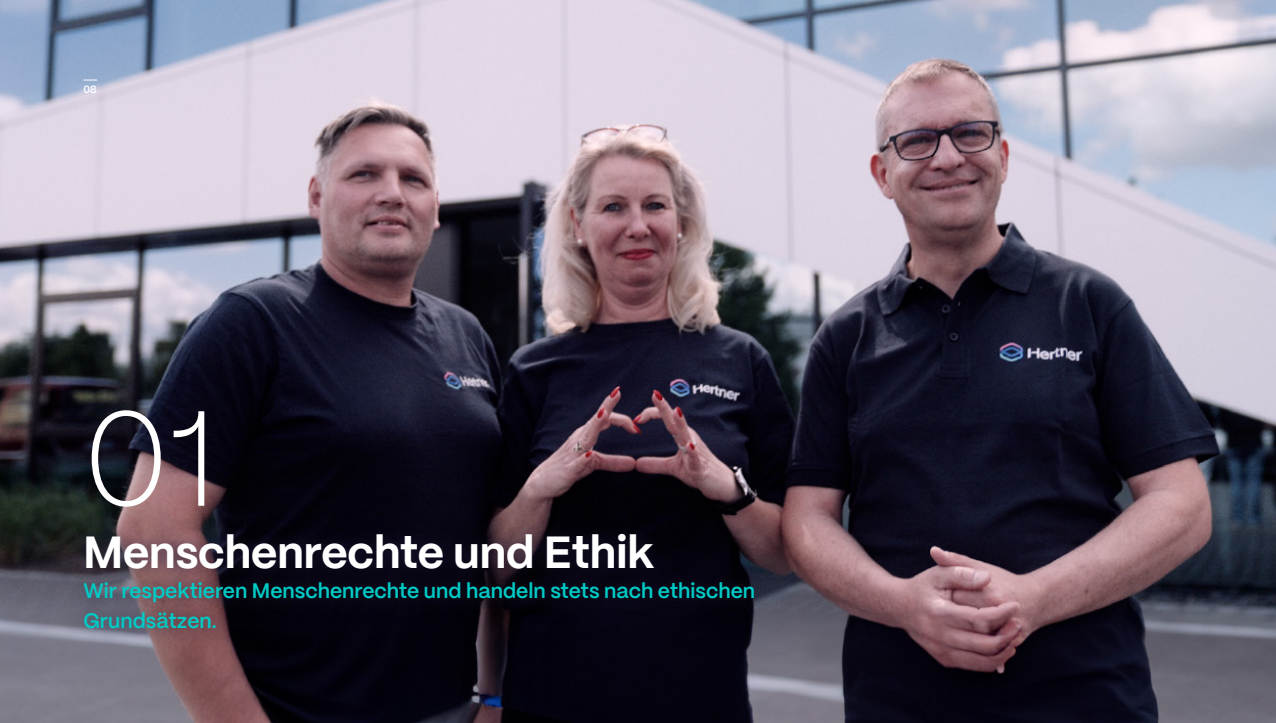
<style>
.page{position:relative;width:1276px;height:723px;background:#fff}
.page>*{position:absolute;margin:0;border:0;box-sizing:border-box;transform-origin:0 0}
.t1{font:200 135px "PP Mori";color:#fff}
.t2{font:700 45px "PP Mori";color:#fff}
.t3{font:600 21px/30px "PP Mori";color:#00cac5}
.t4{font:600 10.5px "PP Mori";color:#fff}
</style>
<div class="page">
<img style="left:0;top:0;width:1276px;height:723px">
<svg style="left:83px;top:80px;width:14px;height:1px"></svg>
<img style="left:60px;top:506px;width:798px;height:153px">
<p class="t4" style="left:83px;top:80px;width:15px">08</p>
<h1 class="t1" style="left:83px;top:345px;width:135px">01</h1>
<h2 class="t2" style="left:83px;top:513px;width:572px">Menschenrechte und Ethik</h2>
<p class="t3" style="left:83px;top:574px;width:673px">Wir respektieren Menschenrechte und handeln stets nach ethischen<br>Grundsätzen.</p>
</div>
